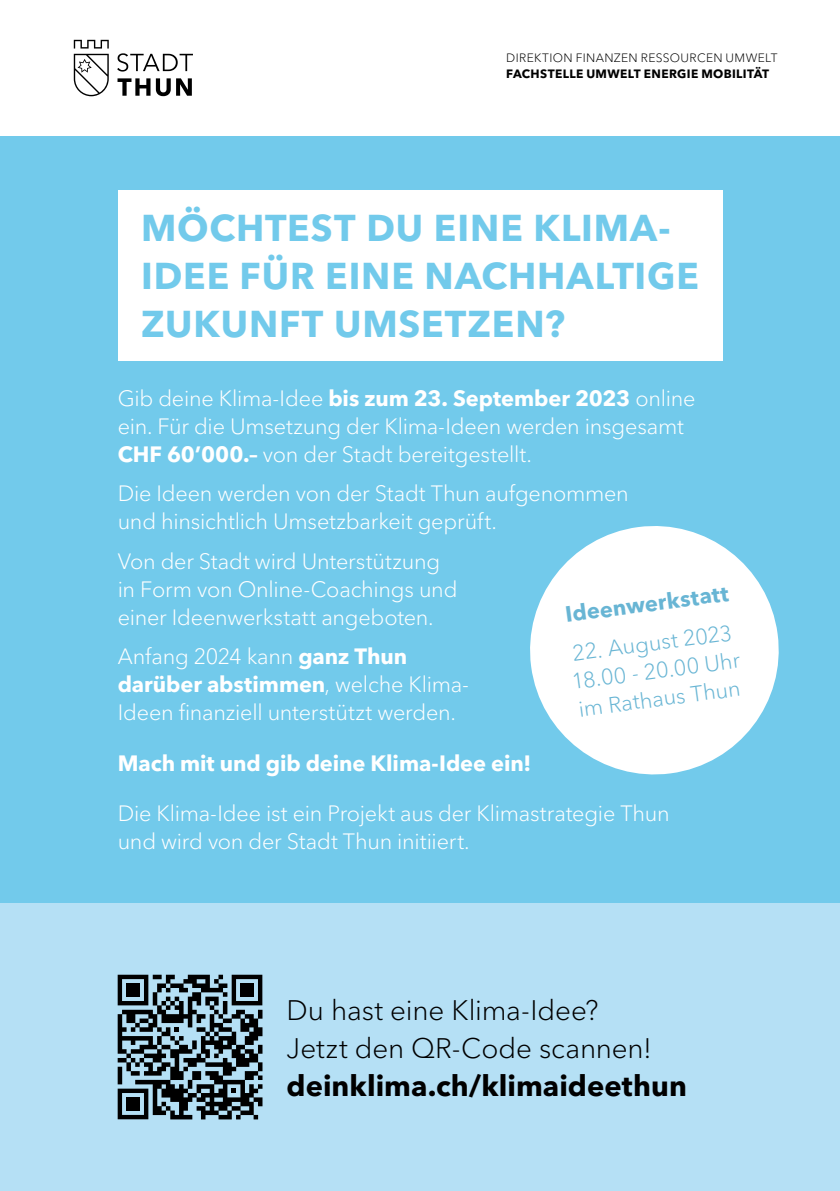
<style>
.page{position:relative;width:840px;height:1191px;background:#fff}
.page>*{position:absolute;margin:0;border:0;box-sizing:border-box;transform-origin:0 0}
.t1{font:700 37px/48px "Avenir Next LT Pro";letter-spacing:.025em;color:#72caeb}
.t2{font:700 29px "Avenir Next LT Pro";color:#000}
.t3{font:300 28px/38px "Avenir Next LT Pro";letter-spacing:-.005em;color:#000}
.t4{font:300 22px/28px "Avenir Next LT Pro";letter-spacing:-.01em;color:#fff}
.t5{font:300 22px/28px "Avenir Next LT Pro";color:#68b5d4}
.t6{font:700 22px "Avenir Next LT Pro";letter-spacing:-.005em;color:#fff}
.t7{font:700 22px "Avenir Next LT Pro";color:#68b5d4}
.t8{font:300 12px "Avenir Next LT Pro";letter-spacing:.03em;color:#000}
.t9{font:700 12px "Avenir Next LT Pro";letter-spacing:.03em;color:#000}
.s1{font-weight:700}
</style>
<div class="page">
<div style="left:0;top:136px;width:839px;height:767px;background:#72caeb"></div>
<div style="left:0;top:903px;width:839px;height:288px;background:#b5e0f5"></div>
<svg style="left:74px;top:40px;width:35px;height:56px"></svg>
<svg style="left:117px;top:53px;width:76px;height:19px"></svg>
<svg style="left:117px;top:78px;width:33px;height:18px"></svg>
<svg style="left:156px;top:78px;width:36px;height:18px"></svg>
<svg style="left:118px;top:974px;width:144px;height:145px"></svg>
<div style="left:126px;top:983px;width:13px;height:13px;background:#000"></div>
<div style="left:240px;top:983px;width:13px;height:13px;background:#000"></div>
<div style="left:126px;top:1097px;width:13px;height:13px;background:#000"></div>
<div style="left:118px;top:190px;width:604px;height:171px;background:#fff"></div>
<svg style="left:530px;top:526px;width:249px;height:249px;fill:#fff"></svg>
<p class="t8" style="left:506px;top:50px;width:272px">DIREKTION FINANZEN RESSOURCEN UMWELT</p>
<p class="t9" style="left:506px;top:67px;width:264px">FACHSTELLE UMWELT ENERGIE MOBILITÄT</p>
<h1 class="t1" style="left:141px;top:204px;width:559px">MÖCHTEST DU EINE KLIMA-<br>IDEE FÜR EINE NACHHALTIGE<br>ZUKUNFT UMSETZEN?</h1>
<p class="t4" style="left:118px;top:384px;width:579px">Gib deine Klima-Idee <span class="s1">bis zum 23. September 2023</span> online ein. Für die Umsetzung der Klima-Ideen werden insgesamt<br><span class="s1">CHF 60’000.–</span> von der Stadt bereitgestellt.</p>
<p class="t4" style="left:118px;top:479px;width:512px">Die Ideen werden von der Stadt Thun aufgenommen und hinsichtlich Umsetzbarkeit geprüft.</p>
<p class="t4" style="left:118px;top:547px;width:341px">Von der Stadt wird Unterstützung in Form von Online-Coachings und einer Ideenwerkstatt angeboten.</p>
<p class="t4" style="left:118px;top:642px;width:352px">Anfang 2024 kann <span class="s1">ganz Thun darüber abstimmen</span>, welche Klima-<br>Ideen finanziell unterstützt werden.</p>
<p class="t6" style="left:118px;top:749px;width:415px">Mach mit und gib deine Klima-Idee ein!</p>
<p class="t4" style="left:118px;top:799px;width:553px">Die Klima-Idee ist ein Projekt aus der Klimastrategie Thun und wird von der Stadt Thun initiiert.</p>
<p class="t7" style="left:563px;top:600px;width:166px;rotate:-7deg">Ideenwerkstatt</p>
<p class="t5" style="left:566px;top:639px;width:171px;rotate:-7deg">22. August 2023<br>18.00 - 20.00 Uhr im Rathaus Thun</p>
<p class="t3" style="left:286px;top:991px;width:366px">Du hast eine Klima-Idee?<br>Jetzt den QR-Code scannen!</p>
<h2 class="t2" style="left:286px;top:1067px;width:401px">deinklima.ch/klimaideethun</h2>
</div>
